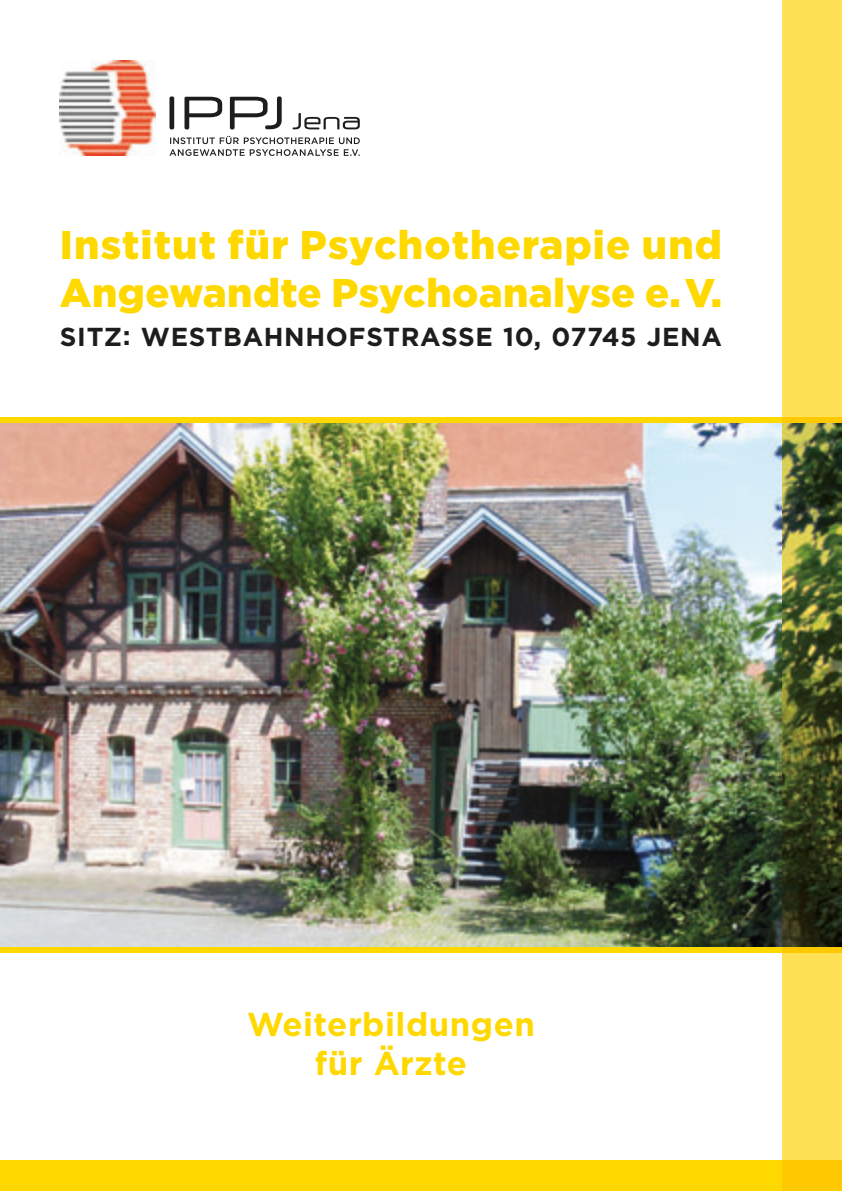
<style>
.page{position:relative;width:842px;height:1191px;background:#fff}
.page>*{position:absolute;margin:0;border:0;box-sizing:border-box;transform-origin:0 0}
.t1{font:900 40px/48px "Gotham";letter-spacing:.01em;color:#ffd800}
.t2{font:700 33px/39.6px "Gotham";letter-spacing:.015em;color:#ffd800;text-align:center}
.t3{font:700 26px "Gotham";letter-spacing:.025em;color:#1d1d1b}
</style>
<div class="page">
<img style="left:0;top:423px;width:842px;height:523px">
<div style="left:0;top:1161px;width:842px;height:30px;background:#ffd800"></div>
<img style="left:60px;top:60px;width:95px;height:96px">
<svg style="left:293px;top:113px;width:67px;height:16px"></svg>
<svg style="left:169px;top:96px;width:113px;height:33px"></svg>
<svg style="left:169px;top:136px;width:191px;height:20px"></svg>
<div style="left:0;top:417px;width:842px;height:6px;background:#ffd800"></div>
<div style="left:0;top:946px;width:842px;height:6px;background:#ffd800"></div>
<div style="left:782px;top:0;width:60px;height:417px;background:#ffe156"></div>
<div style="left:782px;top:417px;width:60px;height:6px;background:#fec900"></div>
<div style="left:782px;top:952px;width:60px;height:209px;background:#ffe156"></div>
<div style="left:782px;top:1161px;width:60px;height:30px;background:#fec900"></div>
<div style="left:782px;top:946px;width:60px;height:6px;background:#fec900"></div>
<p class="t1" style="left:60px;top:220px;width:663px">Institut für Psychotherapie und<br>Angewandte Psychoanalyse e. V.</p>
<p class="t3" style="left:60px;top:320px;width:663px">Sitz: WeStbahnhofStraSSe 10, 07745 Jena</p>
<p class="t2" style="left:247px;top:1004px;width:289px">Weiterbildungen für Ärzte</p>
</div>
